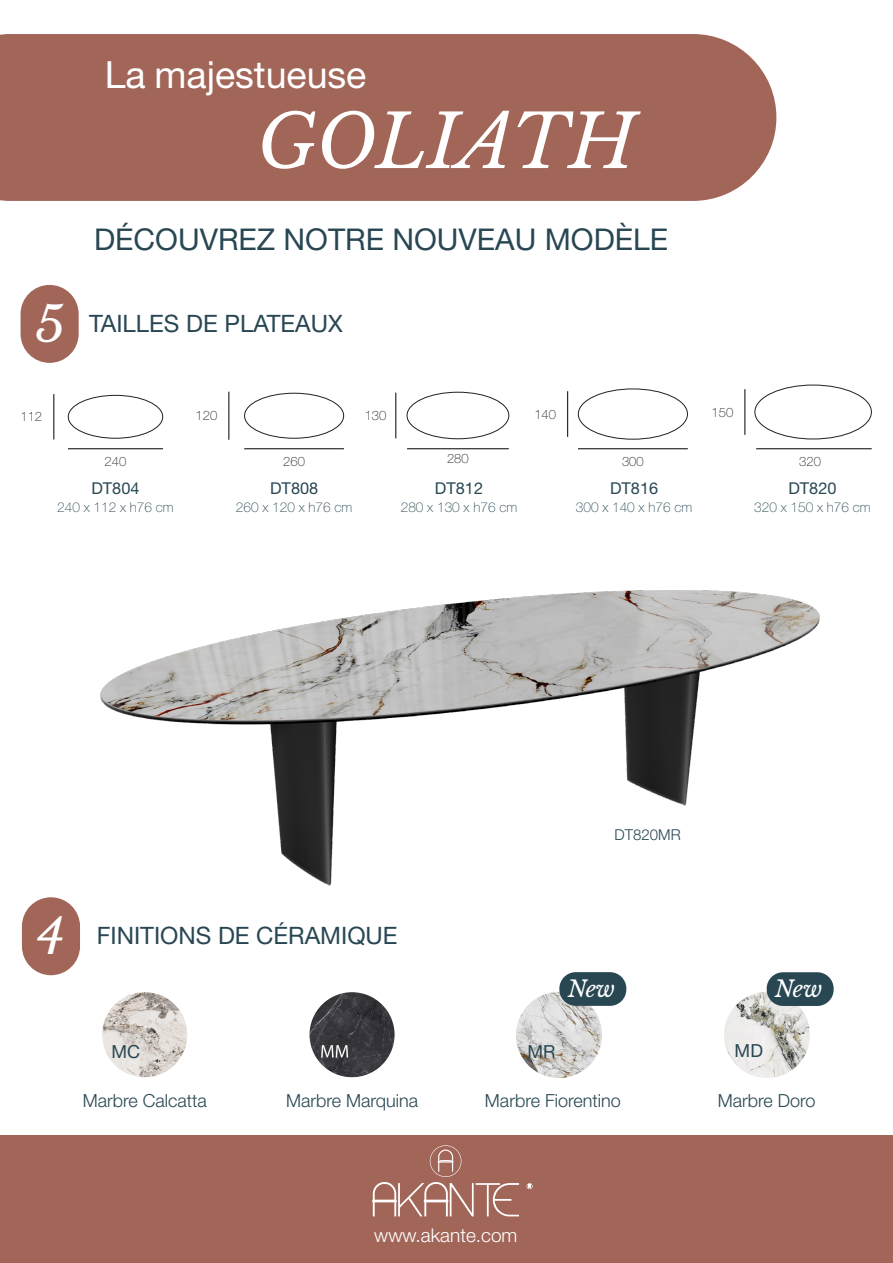
<style>
.page{position:relative;width:893px;height:1263px;background:#fff}
.page>*{position:absolute;margin:0;border:0;box-sizing:border-box;transform-origin:0 0}
.t1{font:italic 73.5px "Libre Baskerville";color:#fff}
.t2{font:italic 48px "Libre Baskerville";color:#fff}
.t3{font:37.5px "Helvetica Neue LT Std";color:#fff}
.t4{font:30px "Helvetica Neue LT Std";color:#284753}
.t5{font:24px "Helvetica Neue LT Std";color:#284753}
.t6{font:italic 22.5px "Libre Baskerville";letter-spacing:-.02em;color:#fff}
.t7{font:300 19.05px "Helvetica Neue LT Std";color:#fff}
.t8{font:300 18px "Helvetica Neue LT Std";color:#284753}
.t9{font:18px "Helvetica Neue LT Std";color:#284753}
.t10{font:16.35px "Helvetica Neue LT Std";color:#284753}
.t11{font:300 15px "Helvetica Neue LT Std";color:#284753}
.t12{font:100 13.65px "Helvetica Neue LT Std";color:#284753}
.t13{font:100 13.05px "Helvetica Neue LT Std";color:#231f20}
</style>
<div class="page">
<div style="left:0;top:1135px;width:893px;height:128px;background:#a26659"></div>
<img style="left:77px;top:590px;width:743px;height:324px">
<svg style="left:372px;top:1145px;width:147px;height:71px"></svg>
<svg style="left:527px;top:1183px;width:6px;height:6px"></svg>
<img style="left:310px;top:992px;width:85px;height:85px;border-radius:43px">
<img style="left:724px;top:992px;width:85px;height:85px">
<img style="left:517px;top:992px;width:85px;height:85px">
<div style="left:0;top:34px;width:776px;height:167px;background:#a26659"></div>
<div style="left:21px;top:285px;width:58px;height:78px;background:#a26659;border-radius:29px"></div>
<div style="left:559px;top:972px;width:67px;height:34px;background:#284753;border-radius:16px"></div>
<div style="left:767px;top:972px;width:67px;height:34px;background:#284753;border-radius:16px"></div>
<div style="left:754px;top:385px;width:118px;height:54px;border:1px solid #231f20;border-radius:50%"></div>
<hr style="left:756px;top:448px;width:116px;height:1px;background:#000">
<hr style="left:745px;top:389px;width:1px;height:46px;background:#000">
<div style="left:22px;top:897px;width:58px;height:78px;background:#a26659;border-radius:29px"></div>
<img style="left:102px;top:992px;width:85px;height:85px;border-radius:43px">
<div style="left:578px;top:389px;width:110px;height:50px;border:1px solid #231f20;border-radius:50%"></div>
<hr style="left:578px;top:448px;width:110px;height:1px;background:#000">
<hr style="left:567px;top:391px;width:1px;height:46px;background:#000">
<div style="left:407px;top:392px;width:102px;height:47px;border:1px solid #231f20;border-radius:50%"></div>
<hr style="left:407px;top:448px;width:102px;height:1px;background:#000">
<hr style="left:396px;top:393px;width:1px;height:45px;background:#000">
<div style="left:68px;top:395px;width:95px;height:44px;border:1px solid #231f20;border-radius:50%"></div>
<hr style="left:68px;top:448px;width:95px;height:1px;background:#000">
<hr style="left:54px;top:394px;width:1px;height:45px;background:#000">
<div style="left:244px;top:393px;width:100px;height:46px;border:1px solid #231f20;border-radius:50%"></div>
<hr style="left:244px;top:448px;width:100px;height:1px;background:#000">
<hr style="left:229px;top:392px;width:1px;height:48px;background:#000">
<p class="t3" style="left:105px;top:52px;width:263px">La majestueuse</p>
<p class="t1" style="left:257px;top:97px;width:380px">GOLIATH</p>
<p class="t2" style="left:35px;top:295px;width:31px">5</p>
<p class="t4" style="left:94px;top:222px;width:575px">DÉCOUVREZ NOTRE NOUVEAU MODÈLE</p>
<p class="t5" style="left:89px;top:309px;width:255px">TAILLES DE PLATEAUX</p>
<p class="t13" style="left:21px;top:409px;width:23px">112</p>
<p class="t13" style="left:105px;top:453px;width:23px">240</p>
<p class="t10" style="left:91px;top:478px;width:50px">DT804</p>
<p class="t12" style="left:57px;top:499px;width:118px">240 x 112 x h76 cm</p>
<p class="t13" style="left:196px;top:408px;width:23px">120</p>
<p class="t13" style="left:365px;top:408px;width:23px">130</p>
<p class="t13" style="left:283px;top:453px;width:23px">260</p>
<p class="t12" style="left:236px;top:499px;width:118px">260 x 120 x h76 cm</p>
<p class="t10" style="left:270px;top:478px;width:50px">DT808</p>
<p class="t13" style="left:447px;top:451px;width:23px">280</p>
<p class="t10" style="left:435px;top:478px;width:50px">DT812</p>
<p class="t12" style="left:401px;top:499px;width:118px">280 x 130 x h76 cm</p>
<p class="t13" style="left:534px;top:407px;width:23px">140</p>
<p class="t13" style="left:622px;top:453px;width:23px">300</p>
<p class="t10" style="left:610px;top:478px;width:50px">DT816</p>
<p class="t12" style="left:576px;top:499px;width:118px">300 x 140 x h76 cm</p>
<p class="t13" style="left:712px;top:405px;width:23px">150</p>
<p class="t13" style="left:799px;top:453px;width:23px">320</p>
<p class="t10" style="left:788px;top:478px;width:50px">DT820</p>
<p class="t12" style="left:754px;top:499px;width:118px">320 x 150 x h76 cm</p>
<p class="t2" style="left:36px;top:907px;width:29px">4</p>
<p class="t5" style="left:97px;top:921px;width:302px">FINITIONS DE CÉRAMIQUE</p>
<p class="t11" style="left:615px;top:825px;width:68px">DT820MR</p>
<p class="t6" style="left:568px;top:975px;width:49px">New</p>
<p class="t6" style="left:775px;top:975px;width:49px">New</p>
<p class="t9" style="left:527px;top:1041px;width:30px">MR</p>
<p class="t9" style="left:735px;top:1040px;width:30px">MD</p>
<p class="t9" style="left:112px;top:1041px;width:30px">MC</p>
<p class="t8" style="left:83px;top:1089px;width:126px">Marbre Calcatta</p>
<p class="t8" style="left:286px;top:1089px;width:134px">Marbre Marquina</p>
<p class="t8" style="left:485px;top:1089px;width:137px">Marbre Fiorentino</p>
<p class="t8" style="left:718px;top:1090px;width:99px">Marbre Doro</p>
<p class="t7" style="left:374px;top:1223px;width:145px">www.akante.com</p>
</div>
